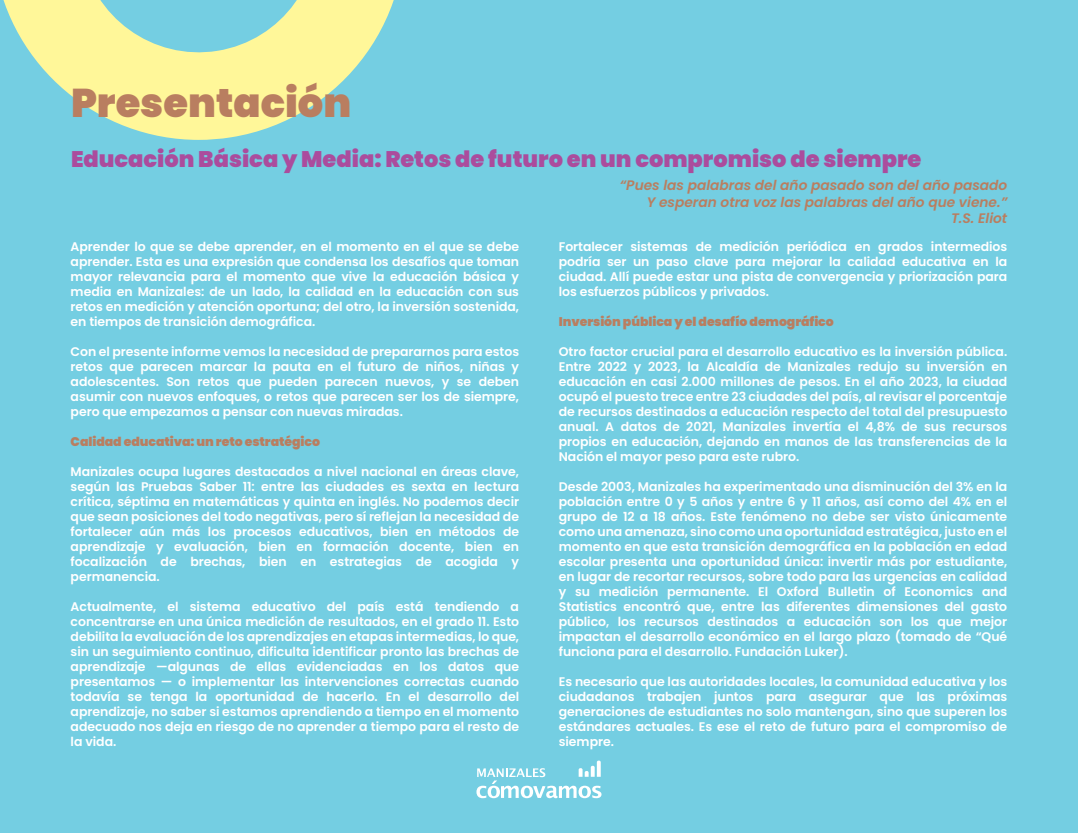
<style>
.page{position:relative;width:1078px;height:833px;background:#fff}
.page>*{position:absolute;margin:0;border:0;box-sizing:border-box;transform-origin:0 0}
.t1{font:900 40px "Poppins";color:#b97e60}
.t2{font:900 22.5px "Poppins";color:#ab4c9d}
.t3{font:italic 600 13.75px/16.5px "Poppins";color:#b97e60;text-align:right}
.t4{font:600 12.5px/15px "Poppins";letter-spacing:-.005em;color:#fff;text-align:justify}
.t5{font:900 12.5px "Poppins";letter-spacing:-.005em;color:#b97e60}
</style>
<div class="page">
<div style="left:0;top:0;width:1078px;height:832px;background:#74cee2"></div>
<svg style="left:3px;top:0;width:391px;height:140px;fill:#fff799"></svg>
<svg style="left:476px;top:760px;width:125px;height:38px"></svg>
<h1 class="t1" style="left:71px;top:79px;width:282px">Presentación</h1>
<h2 class="t2" style="left:71px;top:146px;width:852px">Educación Básica y Media: Retos de futuro en un compromiso de siempre</h2>
<p class="t4" style="left:71px;top:239px;width:450px">Aprender lo que se debe aprender, en el momento en el que se debe aprender. Esta es una expresión que condensa los desafíos que toman mayor relevancia para el momento que vive la educación básica y media en Manizales: de un lado, la calidad en la educación con sus retos en medición y atención oportuna; del otro, la inversión sostenida, en tiempos de transición demográfica.</p>
<p class="t4" style="left:71px;top:344px;width:450px">Con el presente informe vemos la necesidad de prepararnos para estos retos que parecen marcar la pauta en el futuro de niños, niñas y adolescentes. Son retos que pueden parecen nuevos, y se deben asumir con nuevos enfoques, o retos que parecen ser los de siempre, pero que empezamos a pensar con nuevas miradas.</p>
<p class="t5" style="left:71px;top:434px;width:251px">Calidad educativa: un reto estratégico</p>
<p class="t4" style="left:71px;top:464px;width:450px">Manizales ocupa lugares destacados a nivel nacional en áreas clave, según las Pruebas Saber 11: entre las ciudades es sexta en lectura crítica, séptima en matemáticas y quinta en inglés. No podemos decir que sean posiciones del todo negativas, pero sí reflejan la necesidad de fortalecer aún más los procesos educativos, bien en métodos de aprendizaje y evaluación, bien en formación docente, bien en focalización de brechas, bien en estrategias de acogida y permanencia.</p>
<p class="t4" style="left:71px;top:599px;width:450px">Actualmente, el sistema educativo del país está tendiendo a concentrarse en una única medición de resultados, en el grado 11. Esto debilita la evaluación de los aprendizajes en etapas intermedias, lo que, sin un seguimiento continuo, dificulta identificar pronto las brechas de aprendizaje —algunas de ellas evidenciadas en los datos que presentamos — o implementar las intervenciones correctas cuando todavía se tenga la oportunidad de hacerlo. En el desarrollo del aprendizaje, no saber si estamos aprendiendo a tiempo en el momento adecuado nos deja en riesgo de no aprender a tiempo para el resto de la vida.</p>
<p class="t3" style="left:619px;top:177px;width:389px">“Pues las palabras del año pasado son del año pasado<br>Y esperan otra voz las palabras del año que viene.”<br>T.S. Eliot</p>
<p class="t4" style="left:559px;top:239px;width:450px">Fortalecer sistemas de medición periódica en grados intermedios podría ser un paso clave para mejorar la calidad educativa en la ciudad. Allí puede estar una pista de convergencia y priorización para los esfuerzos públicos y privados.</p>
<p class="t5" style="left:559px;top:314px;width:276px">Inversión pública y el desafío demográfico</p>
<p class="t4" style="left:559px;top:344px;width:450px">Otro factor crucial para el desarrollo educativo es la inversión pública.<br>Entre 2022 y 2023, la Alcaldía de Manizales redujo su inversión en educación en casi 2.000 millones de pesos. En el año 2023, la ciudad ocupó el puesto trece entre 23 ciudades del país, al revisar el porcentaje de recursos destinados a educación respecto del total del presupuesto anual. A datos de 2021, Manizales invertía el 4,8% de sus recursos propios en educación, dejando en manos de las transferencias de la Nación el mayor peso para este rubro.</p>
<p class="t4" style="left:559px;top:479px;width:450px">Desde 2003, Manizales ha experimentado una disminución del 3% en la población entre 0 y 5 años y entre 6 y 11 años, así como del 4% en el grupo de 12 a 18 años. Este fenómeno no debe ser visto únicamente como una amenaza, sino como una oportunidad estratégica, justo en el momento en que esta transición demográfica en la población en edad escolar presenta una oportunidad única: invertir más por estudiante, en lugar de recortar recursos, sobre todo para las urgencias en calidad y su medición permanente. El Oxford Bulletin of Economics and Statistics encontró que, entre las diferentes dimensiones del gasto público, los recursos destinados a educación son los que mejor impactan el desarrollo económico en el largo plazo (tomado de “Qué funciona para el desarrollo. Fundación Luker).</p>
<p class="t4" style="left:559px;top:674px;width:450px">Es necesario que las autoridades locales, la comunidad educativa y los ciudadanos trabajen juntos para asegurar que las próximas generaciones de estudiantes no solo mantengan, sino que superen los estándares actuales. Es ese el reto de futuro para el compromiso de siempre.</p>
</div>
